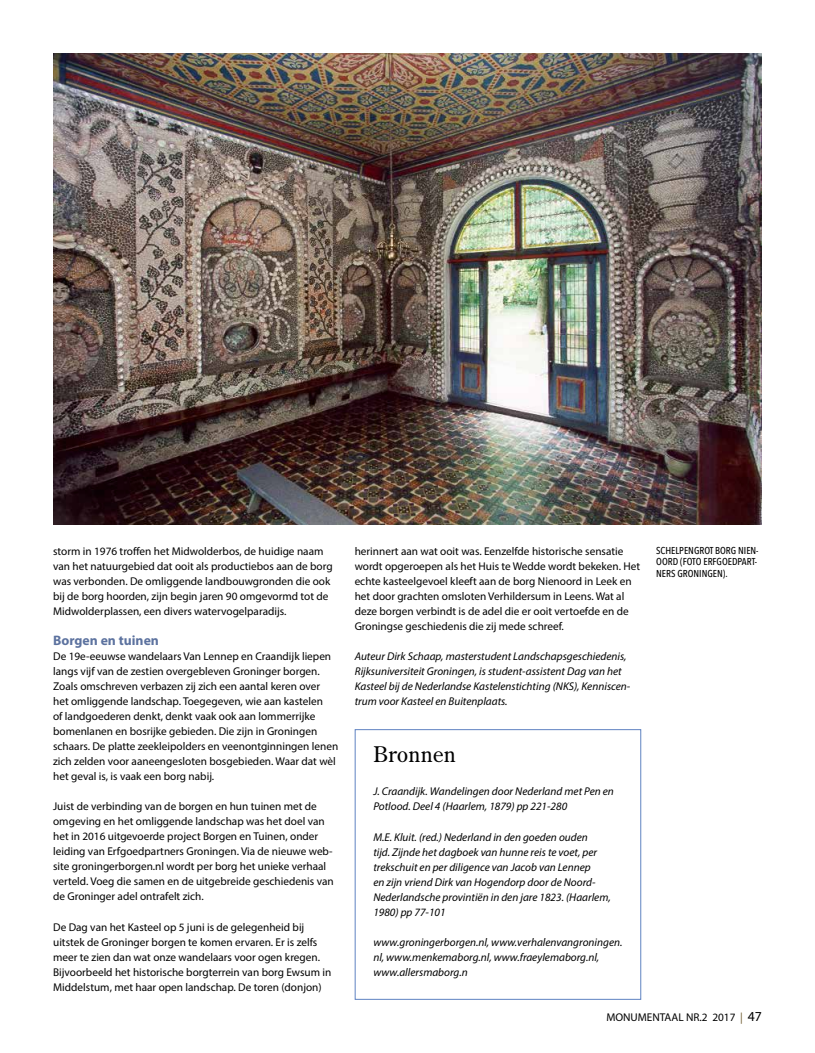
<style>
.page{position:relative;width:815px;height:1053px;background:#fff}
.page>*{position:absolute;margin:0;border:0;box-sizing:border-box;transform-origin:0 0}
.t1{font:22.5px "Century ATF Old Style BQ";color:#000}
.t2{font:700 13.75px "Myriad Pro";color:#5c729f}
.t3{font:11.25px/15px "Myriad Pro";color:#000}
.t4{font:italic 11.25px/15px "Myriad Pro";color:#000}
.t5{font:500 10px/11.2px "Avenir Next Condensed";color:#000}
.s1{color:#6e5a2e}
.s2{font-size:13.75px}
</style>
<div class="page">
<div style="left:355px;top:729px;width:286px;height:270px;border:1px solid #5f83c2"></div>
<img style="left:53px;top:53px;width:709px;height:471px">
<p class="t3" style="left:53px;top:544px;width:281px">storm in 1976 troffen het Midwolderbos, de huidige naam van het natuurgebied dat ooit als productiebos aan de borg was verbonden. De omliggende landbouwgronden die ook bij de borg hoorden, zijn begin jaren 90 omgevormd tot de Midwolderplassen, een divers watervogelparadijs.</p>
<p class="t2" style="left:53px;top:631px;width:107px">Borgen en tuinen</p>
<p class="t3" style="left:53px;top:649px;width:287px">De 19e-eeuwse wandelaars Van Lennep en Craandijk liepen langs vijf van de zestien overgebleven Groninger borgen.<br>Zoals omschreven verbazen zij zich een aantal keren over het omliggende landschap. Toegegeven, wie aan kastelen<br>of landgoederen denkt, denkt vaak ook aan lommerrijke bomenlanen en bosrijke gebieden. Die zijn in Groningen schaars. De platte zeekleipolders en veenontginningen lenen zich zelden voor aaneengesloten bosgebieden. Waar dat wèl het geval is, is vaak een borg nabij.</p>
<p class="t3" style="left:53px;top:799px;width:282px">Juist de verbinding van de borgen en hun tuinen met de omgeving en het omliggende landschap was het doel van het in 2016 uitgevoerde project Borgen en Tuinen, onder leiding van Erfgoedpartners Groningen. Via de nieuwe web&shy;site groningerborgen.nl wordt per borg het unieke verhaal verteld. Voeg die samen en de uitgebreide geschiedenis van de Groninger adel ontrafelt zich.</p>
<p class="t3" style="left:53px;top:919px;width:280px">De Dag van het Kasteel op 5 juni is de gelegenheid bij uitstek de Groninger borgen te komen ervaren. Er is zelfs meer te zien dan wat onze wandelaars voor ogen kregen.<br>Bijvoorbeeld het historische borgterrein van borg Ewsum in Middelstum, met haar open landschap. De toren (donjon)</p>
<p class="t3" style="left:355px;top:543px;width:287px">herinnert aan wat ooit was. Eenzelfde historische sensatie wordt opgeroepen als het Huis te Wedde wordt bekeken. Het echte kasteelgevoel kleeft aan de borg Nienoord in Leek en het door grachten omsloten Verhildersum in Leens. Wat al deze borgen verbindt is de adel die er ooit vertoefde en de Groningse geschiedenis die zij mede schreef.</p>
<p class="t4" style="left:355px;top:648px;width:277px">Auteur Dirk Schaap, masterstudent Landschapsgeschiedenis, Rijksuniversiteit Groningen, is student-assistent Dag van het Kasteel bij de Nederlandse Kastelenstichting (NKS), Kenniscen&shy;trum voor Kasteel en Buitenplaats.</p>
<h1 class="t1" style="left:373px;top:741px;width:84px">Bronnen</h1>
<p class="t4" style="left:373px;top:784px;width:242px">J. Craandijk. Wandelingen door Nederland met Pen en<br>Potlood. Deel 4 (Haarlem, 1879) pp 221-280</p>
<p class="t4" style="left:373px;top:829px;width:239px">M.E. Kluit. (red.) Nederland in den goeden ouden<br>tijd. Zijnde het dagboek van hunne reis te voet, per trekschuit en per diligence van Jacob van Lennep<br>en zijn vriend Dirk van Hogendorp door de Noord-Nederlandsche provintiën in den jare 1823. (Haarlem, 1980) pp 77-101</p>
<p class="t4" style="left:373px;top:934px;width:251px">www.groningerborgen.nl, www.verhalenvangroningen. nl, www.menkemaborg.nl, www.fraeylemaborg.nl, www.allersmaborg.n</p>
<p class="t5" style="left:656px;top:545px;width:104px">SCHELPENGROT BORG NIEN-<br>OORD (FOTO ERFGOEDPART-<br>NERS GRONINGEN).</p>
<p class="t3" style="left:606px;top:1009px;width:157px">MONUMENTAAL NR.2 2017 <span class="s1">|</span> <span class="s2">47</span></p>
</div>
